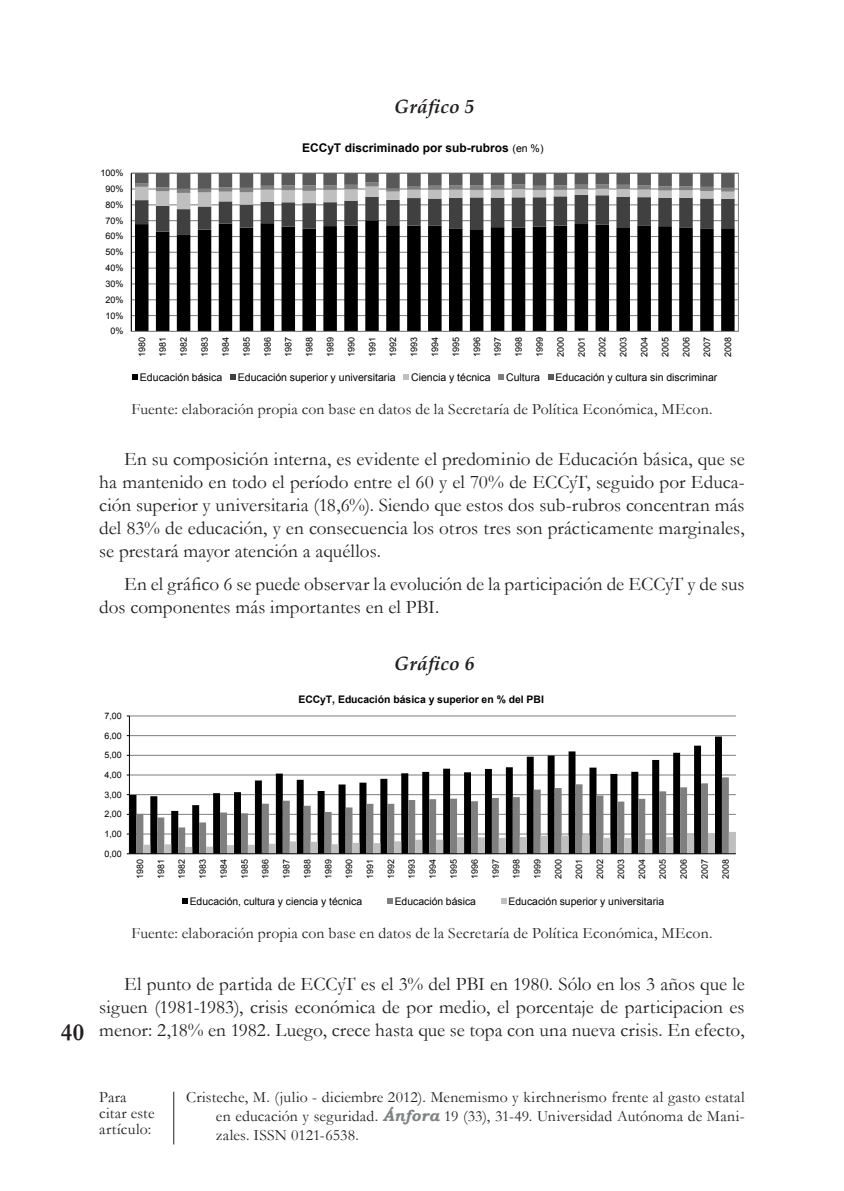
<style>
.page{position:relative;width:844px;height:1191px;background:#fff}
.page>*{position:absolute;margin:0;border:0;box-sizing:border-box;transform-origin:0 0}
.t1{font:700 24.5px "Garamond";color:#231f20}
.t2{font:19.25px/23.1px "Garamond";color:#231f20;text-align:justify}
.título_gráficos{font:italic 700 19.25px "Palatino Linotype";letter-spacing:.015em;color:#231f20}
.t3{font:15.75px/18.9px "Garamond";letter-spacing:.01em;color:#231f20;text-align:justify}
.t4{font:700 11.9px "Arial";color:#000}
.t5{font:10.5px "Arial";color:#000}
.t6{font:10.33px "Arial";color:#000}
.t7{font:700 10.33px "Arial";color:#000}
.t8{font:8.92px "Arial";letter-spacing:.005em;color:#000}
.s1{font-weight:400;font-size:10.5px}
.s2{font-family:"Bookman Old Style";font-weight:700;font-style:italic;color:#808285}
</style>
<div class="page">
<hr style="left:173px;top:1091px;width:1px;height:53px;background:#231f20">
<svg style="left:130px;top:172px;width:609px;height:208px"></svg>
<svg style="left:126px;top:715px;width:610px;height:189px"></svg>
<p class="t1" style="left:61px;top:1015px;width:25px">40</p>
<p class="título_gráficos" style="left:394px;top:93px;width:82px">Gráfico 5</p>
<p class="t8" style="left:100px;top:167px;width:25px">100%</p>
<p class="t8" style="left:105px;top:183px;width:20px">90%</p>
<p class="t8" style="left:105px;top:199px;width:20px">80%</p>
<p class="t8" style="left:105px;top:215px;width:20px">70%</p>
<p class="t8" style="left:105px;top:230px;width:20px">60%</p>
<p class="t8" style="left:105px;top:246px;width:20px">50%</p>
<p class="t8" style="left:105px;top:262px;width:20px">40%</p>
<p class="t8" style="left:105px;top:278px;width:20px">30%</p>
<p class="t8" style="left:105px;top:294px;width:20px">20%</p>
<p class="t8" style="left:105px;top:309px;width:20px">10%</p>
<p class="t8" style="left:110px;top:325px;width:15px">0%</p>
<p class="t4" style="left:302px;top:140px;width:243px">ECCyT discriminado por sub-rubros <span class="s1">(en %)</span></p>
<p class="t8" style="left:136px;top:357px;width:22px;rotate:-90deg">1980</p>
<p class="t8" style="left:157px;top:357px;width:22px;rotate:-90deg">1981</p>
<p class="t8" style="left:178px;top:357px;width:22px;rotate:-90deg">1982</p>
<p class="t8" style="left:199px;top:357px;width:22px;rotate:-90deg">1983</p>
<p class="t8" style="left:220px;top:357px;width:22px;rotate:-90deg">1984</p>
<p class="t8" style="left:241px;top:357px;width:22px;rotate:-90deg">1985</p>
<p class="t8" style="left:261px;top:357px;width:22px;rotate:-90deg">1986</p>
<p class="t8" style="left:282px;top:357px;width:22px;rotate:-90deg">1987</p>
<p class="t8" style="left:303px;top:357px;width:22px;rotate:-90deg">1988</p>
<p class="t8" style="left:324px;top:357px;width:22px;rotate:-90deg">1989</p>
<p class="t8" style="left:345px;top:357px;width:22px;rotate:-90deg">1990</p>
<p class="t8" style="left:366px;top:357px;width:22px;rotate:-90deg">1991</p>
<p class="t8" style="left:387px;top:357px;width:22px;rotate:-90deg">1992</p>
<p class="t8" style="left:408px;top:357px;width:22px;rotate:-90deg">1993</p>
<p class="t8" style="left:429px;top:357px;width:22px;rotate:-90deg">1994</p>
<p class="t8" style="left:450px;top:357px;width:22px;rotate:-90deg">1995</p>
<p class="t8" style="left:471px;top:357px;width:22px;rotate:-90deg">1996</p>
<p class="t8" style="left:492px;top:357px;width:22px;rotate:-90deg">1997</p>
<p class="t8" style="left:513px;top:357px;width:22px;rotate:-90deg">1998</p>
<p class="t8" style="left:533px;top:357px;width:22px;rotate:-90deg">1999</p>
<p class="t8" style="left:554px;top:357px;width:22px;rotate:-90deg">2000</p>
<p class="t8" style="left:575px;top:357px;width:22px;rotate:-90deg">2001</p>
<p class="t8" style="left:596px;top:357px;width:22px;rotate:-90deg">2002</p>
<p class="t8" style="left:617px;top:357px;width:22px;rotate:-90deg">2003</p>
<p class="t8" style="left:638px;top:357px;width:22px;rotate:-90deg">2004</p>
<p class="t8" style="left:659px;top:357px;width:22px;rotate:-90deg">2005</p>
<p class="t8" style="left:680px;top:357px;width:22px;rotate:-90deg">2006</p>
<p class="t8" style="left:701px;top:357px;width:22px;rotate:-90deg">2007</p>
<p class="t8" style="left:722px;top:357px;width:22px;rotate:-90deg">2008</p>
<p class="t5" style="left:140px;top:370px;width:84px">Educación básica</p>
<p class="t5" style="left:238px;top:370px;width:159px">Educación superior y universitaria</p>
<p class="t5" style="left:411px;top:370px;width:81px">Ciencia y técnica</p>
<p class="t5" style="left:506px;top:370px;width:35px">Cultura</p>
<p class="t5" style="left:555px;top:370px;width:163px">Educación y cultura sin discriminar</p>
<p class="t3" style="left:131px;top:399px;width:582px">Fuente: elaboración propia con base en datos de la Secretaría de Política Económica, MEcon.</p>
<p class="t2" style="left:99px;top:446px;width:646px;text-indent:25px">En su composición interna, es evidente el predominio de Educación básica, que se ha mantenido en todo el período entre el 60 y el 70% de ECCyT, seguido por Educa&shy;ción superior y universitaria (18,6%). Siendo que estos dos sub-rubros concentran más del 83% de educación, y en consecuencia los otros tres son prácticamente marginales, se prestará mayor atención a aquéllos.</p>
<p class="t2" style="left:99px;top:572px;width:646px;text-indent:25px">En el gráfico 6 se puede observar la evolución de la participación de ECCyT y de sus dos componentes más importantes en el PBI.</p>
<p class="título_gráficos" style="left:394px;top:650px;width:82px">Gráfico 6</p>
<p class="t8" style="left:104px;top:710px;width:19px">7,00</p>
<p class="t8" style="left:104px;top:729px;width:19px">6,00</p>
<p class="t8" style="left:104px;top:749px;width:19px">5,00</p>
<p class="t8" style="left:104px;top:769px;width:19px">4,00</p>
<p class="t8" style="left:104px;top:788px;width:19px">3,00</p>
<p class="t8" style="left:104px;top:808px;width:19px">2,00</p>
<p class="t8" style="left:104px;top:828px;width:19px">1,00</p>
<p class="t8" style="left:104px;top:847px;width:19px">0,00</p>
<p class="t7" style="left:298px;top:693px;width:247px">ECCyT, Educación básica y superior en % del PBI</p>
<p class="t8" style="left:134px;top:879px;width:21px;rotate:-90deg">1980</p>
<p class="t8" style="left:155px;top:879px;width:21px;rotate:-90deg">1981</p>
<p class="t8" style="left:176px;top:879px;width:21px;rotate:-90deg">1982</p>
<p class="t8" style="left:197px;top:879px;width:21px;rotate:-90deg">1983</p>
<p class="t8" style="left:218px;top:879px;width:21px;rotate:-90deg">1984</p>
<p class="t8" style="left:239px;top:879px;width:21px;rotate:-90deg">1985</p>
<p class="t8" style="left:259px;top:879px;width:21px;rotate:-90deg">1986</p>
<p class="t8" style="left:280px;top:879px;width:21px;rotate:-90deg">1987</p>
<p class="t8" style="left:301px;top:879px;width:21px;rotate:-90deg">1988</p>
<p class="t8" style="left:322px;top:879px;width:21px;rotate:-90deg">1989</p>
<p class="t8" style="left:343px;top:879px;width:21px;rotate:-90deg">1990</p>
<p class="t8" style="left:364px;top:879px;width:21px;rotate:-90deg">1991</p>
<p class="t8" style="left:385px;top:879px;width:21px;rotate:-90deg">1992</p>
<p class="t8" style="left:406px;top:879px;width:21px;rotate:-90deg">1993</p>
<p class="t8" style="left:427px;top:879px;width:21px;rotate:-90deg">1994</p>
<p class="t8" style="left:447px;top:879px;width:21px;rotate:-90deg">1995</p>
<p class="t8" style="left:468px;top:879px;width:21px;rotate:-90deg">1996</p>
<p class="t8" style="left:489px;top:879px;width:21px;rotate:-90deg">1997</p>
<p class="t8" style="left:510px;top:879px;width:21px;rotate:-90deg">1998</p>
<p class="t8" style="left:531px;top:879px;width:21px;rotate:-90deg">1999</p>
<p class="t8" style="left:552px;top:879px;width:21px;rotate:-90deg">2000</p>
<p class="t8" style="left:573px;top:879px;width:21px;rotate:-90deg">2001</p>
<p class="t8" style="left:594px;top:879px;width:21px;rotate:-90deg">2002</p>
<p class="t8" style="left:615px;top:879px;width:21px;rotate:-90deg">2003</p>
<p class="t8" style="left:636px;top:879px;width:21px;rotate:-90deg">2004</p>
<p class="t8" style="left:656px;top:879px;width:21px;rotate:-90deg">2005</p>
<p class="t8" style="left:677px;top:879px;width:21px;rotate:-90deg">2006</p>
<p class="t8" style="left:698px;top:879px;width:21px;rotate:-90deg">2007</p>
<p class="t8" style="left:719px;top:879px;width:21px;rotate:-90deg">2008</p>
<p class="t6" style="left:190px;top:894px;width:174px">Educación, cultura y ciencia y técnica</p>
<p class="t6" style="left:394px;top:894px;width:83px">Educación básica</p>
<p class="t6" style="left:508px;top:894px;width:157px">Educación superior y universitaria</p>
<p class="t3" style="left:131px;top:922px;width:582px">Fuente: elaboración propia con base en datos de la Secretaría de Política Económica, MEcon.</p>
<p class="t2" style="left:99px;top:971px;width:646px;text-indent:25px">El punto de partida de ECCyT es el 3% del PBI en 1980. Sólo en los 3 años que le siguen (1981-1983), crisis económica de por medio, el porcentaje de participacion es menor: 2,18% en 1982. Luego, crece hasta que se topa con una nueva crisis. En efecto,</p>
<p class="t3" style="left:99px;top:1088px;width:57px;line-height:15.8px;text-align:left">Para citar este artículo:</p>
<p class="t3" style="left:216px;top:1087px;width:530px;text-indent:-30px">Cristeche, M. (julio - diciembre 2012). Menemismo y kirchnerismo frente al gasto estatal en educación y seguridad. <span class="s2">Ánfora</span> 19 (33), 31-49. Universidad Autónoma de Mani&shy;zales. ISSN 0121-6538.</p>
</div>
